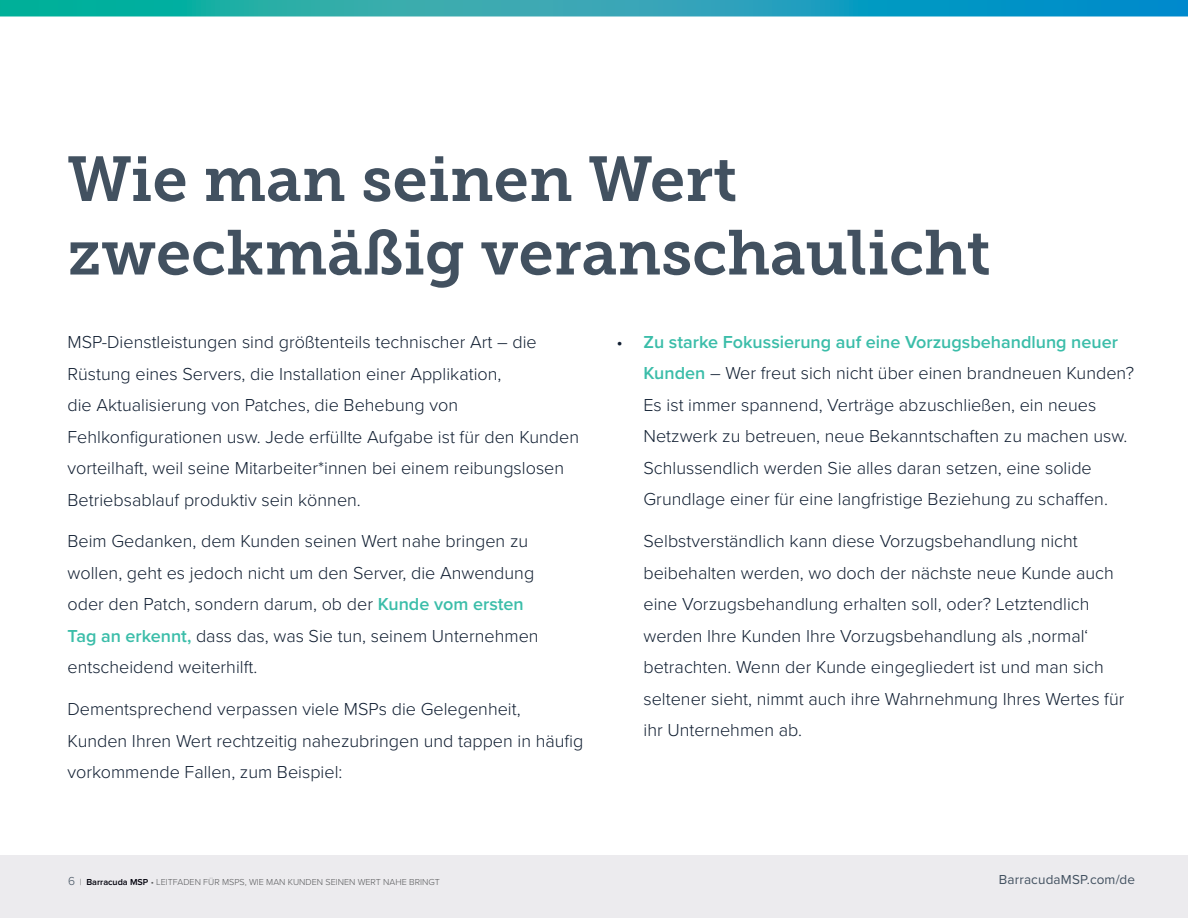
<style>
.page{position:relative;width:1188px;height:918px;background:#fff}
.page>*{position:absolute;margin:0;border:0;box-sizing:border-box;transform-origin:0 0}
.t1{font:63px/73.5px "Museo Slab 700";color:#425160}
.t2{font:300 18px/31.5px "Proxima Nova";color:#111f32}
.t3{font:13.5px "Proxima Nova";letter-spacing:.015em;color:#425160}
.t4{font:300 9px "Proxima Nova";color:#58595b}
.s1{font-weight:600;color:#3bbda9}
.s2{font-size:12px;color:#425160}
.s3{font-weight:600;color:#00000a}
</style>
<div class="page">
<div style="left:0;top:855px;width:1188px;height:63px;background:#ecebee"></div>
<svg style="left:0;top:0;width:1188px;height:16px;background:#1aa3b4"></svg>
<h1 class="t1" style="left:68px;top:143px;width:925px">Wie man seinen Wert zweckmäßig veranschaulicht</h1>
<p class="t2" style="left:68px;top:325px;width:513px">MSP-Dienstleistungen sind größtenteils technischer Art – die Rüstung eines Servers, die I nstallation einer Applikation,<br>die Aktualisierung von Patches, die Behebung von Fehlkonfigurationen usw. Jede erfüllte Aufgabe ist für den Kunden vorteilhaft, weil seine Mitarbeiter*innen bei einem reibungslosen Betriebsablauf produktiv sein können.</p>
<p class="t2" style="left:68px;top:525px;width:473px">Beim Gedanken, dem Kunden seinen Wert nahe bringen zu wollen, geht es jedoch nicht um den Server, die Anwendung oder den Patch, sondern darum, ob der <span class="s1">Kunde vom ersten Tag an erkennt,</span> dass das, was Sie tun, seinem U nternehmen entscheidend weiterhilft.</p>
<p class="t2" style="left:68px;top:693px;width:517px">Dementsprechend verpassen viele MSPs die Gelegenheit,<br>Kunden I hren Wert rechtzeitig nahezubringen und tappen in häufig vorkommende Fallen, zum Beispiel:</p>
<p class="t2" style="left:644px;top:325px;width:492px;text-indent:-27px">• <span class="s1">Zu starke Fokussierung auf eine Vorzugsbehandlung neuer Kunden</span> – Wer freut sich nicht über einen brandneuen Kunden?<br>Es ist immer spannend, Verträge abzuschließen, ein neues Netzwerk zu betreuen, neue Bekanntschaften zu machen usw.<br>Schlussendlich werden Sie alles daran setzen, eine solide Grundlage einer für eine langfristige Beziehung zu schaffen.</p>
<p class="t2" style="left:644px;top:525px;width:483px">Selbstverständlich kann diese Vorzugsbehandlung nicht beibehalten werden, wo doch der nächste neue Kunde auch eine Vorzugsbehandlung erhalten soll, oder? Letztendlich werden Ihre Kunden Ihre Vorzugsbehandlung als ‚normal‘ betrachten. Wenn der Kunde eingegliedert ist und man sich seltener sieht, nimmt auch ihre Wahrnehmung Ihres Wertes für ihr Unternehmen ab.</p>
<p class="t4" style="left:68px;top:875px;width:373px"><span class="s2">6</span> | <span class="s3">Barracuda MSP</span> • Leitfaden für MSPs, wie man Kunden seinen Wert nahe bringt</p>
<p class="t3" style="left:999px;top:869px;width:138px">BarracudaMSP.com/de</p>
</div>
